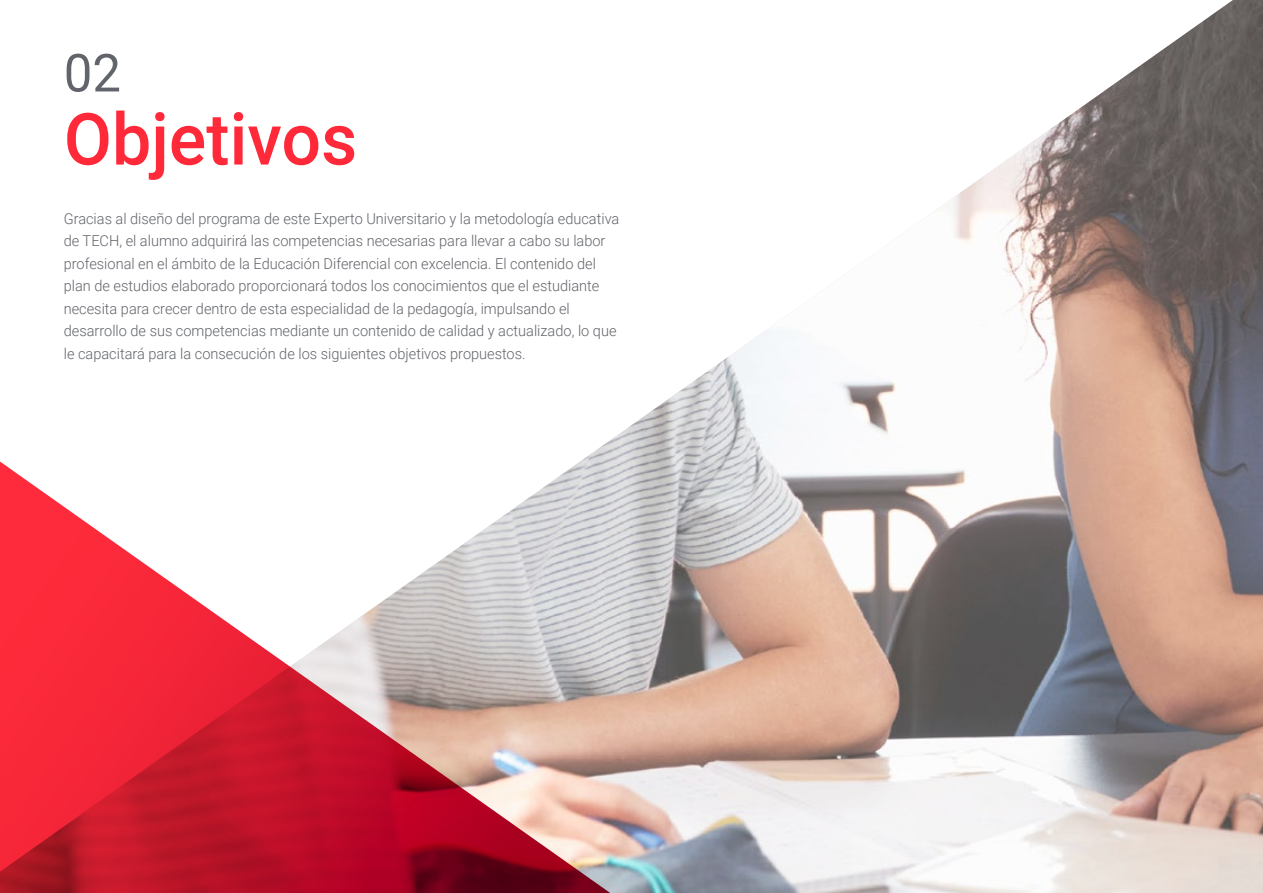
<style>
.page{position:relative;width:1263px;height:893px;background:#fff}
.page>*{position:absolute;margin:0;border:0;box-sizing:border-box;transform-origin:0 0}
.t1{font:500 72px "Roboto";color:#ff293a}
.t2{font:52.5px "Roboto";color:#61646a}
.t3{font:300 15px/22.5px "Roboto";color:#61646a}
</style>
<div class="page">
<img style="left:602px;top:0;width:661px;height:893px">
<svg style="left:0;top:446px;width:640px;height:447px"></svg>
<h2 class="t2" style="left:64px;top:36px;width:59px">02</h2>
<h1 class="t1" style="left:64px;top:89px;width:295px">Objetivos</h1>
<p class="t3" style="left:64px;top:207px;width:557px">Gracias al diseño del programa de este Experto Universitario y la metodología educativa de TECH, el alumno adquirirá las competencias necesarias para llevar a cabo su labor profesional en el ámbito de la Educación Diferencial con excelencia. El contenido del plan de estudios elaborado proporcionará todos los conocimientos que el estudiante necesita para crecer dentro de esta especialidad de la pedagogía, impulsando el desarrollo de sus competencias mediante un contenido de calidad y actualizado, lo que le capacitará para la consecución de los siguientes objetivos propuestos.</p>
</div>
